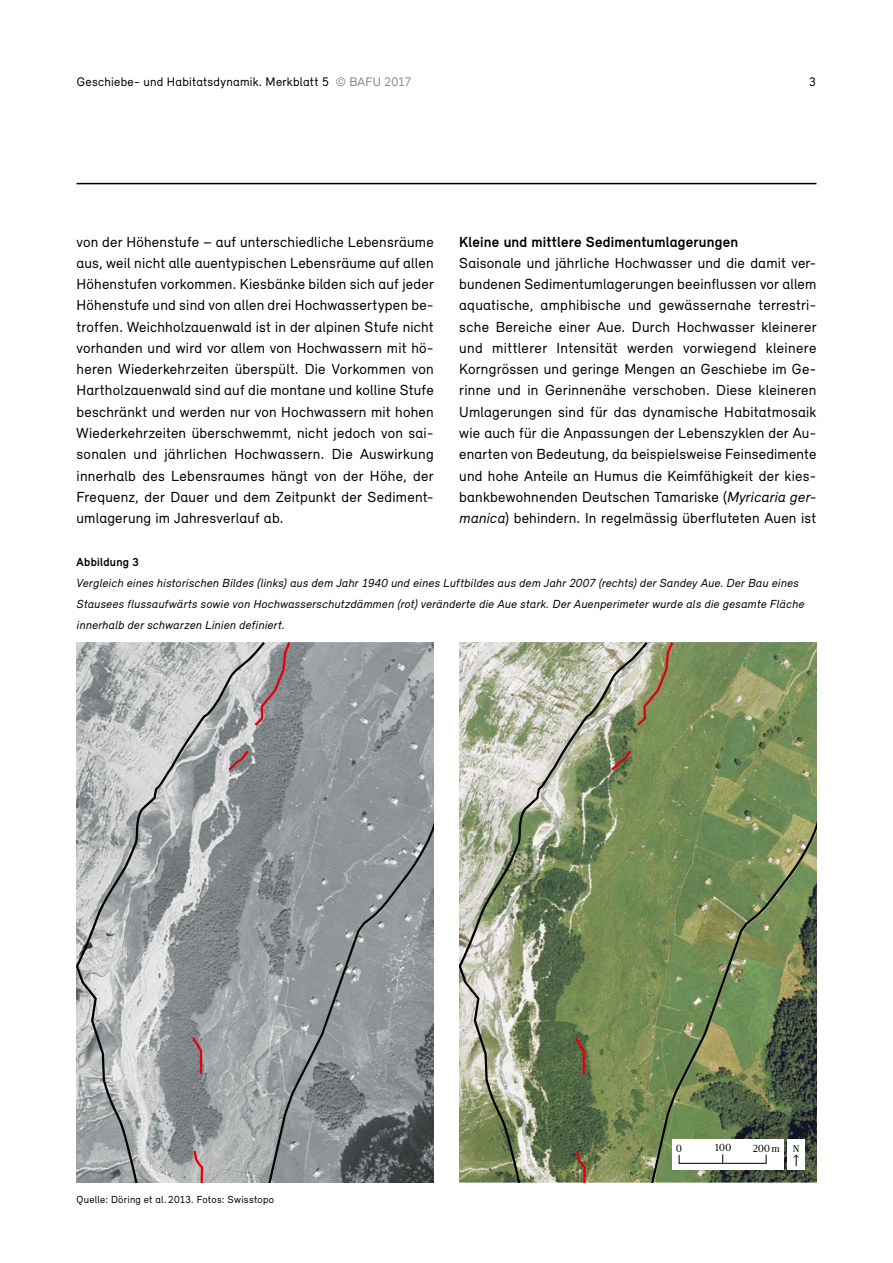
<style>
.page{position:relative;width:893px;height:1263px;background:#fff}
.page>*{position:absolute;margin:0;border:0;box-sizing:border-box;transform-origin:0 0}
.t1{font:15px/21.3px "Relevant";letter-spacing:.015em;color:#000;text-align:justify}
.t2{font:700 15px "Relevant";letter-spacing:.015em;color:#000}
.t3{font:12.75px "Relevant";letter-spacing:.02em;color:#000}
._08_Legende_Text{font:italic 12px/21.3px "Relevant";letter-spacing:.02em;color:#000}
._08_Legende_Titel{font:700 12px "Relevant";letter-spacing:.02em;color:#000}
.t4{font:11.1px "Catalog";letter-spacing:.03em;color:#000}
.t5{font:10.5px "Relevant";letter-spacing:.025em;color:#000}
.t6{font:10.5px "Catalog";color:#000}
.s1{color:#868786}
.s2{font-style:italic}
</style>
<div class="page">
<hr style="left:77px;top:183px;width:739px;height:1px;background:#000">
<img style="left:266px;top:642px;width:168px;height:540px">
<svg style="left:77px;top:642px;width:189px;height:540px;background:#a8abad"></svg>
<svg style="left:267px;top:818px;width:167px;height:364px;background:#898e90"></svg>
<svg style="left:252px;top:642px;width:40px;height:86px;background:#a09698"></svg>
<svg style="left:226px;top:748px;width:25px;height:25px"></svg>
<svg style="left:190px;top:1035px;width:13px;height:41px"></svg>
<svg style="left:192px;top:1148px;width:12px;height:34px"></svg>
<img style="left:649px;top:642px;width:167px;height:176px">
<svg style="left:459px;top:642px;width:190px;height:540px;background:#939e7d"></svg>
<svg style="left:649px;top:818px;width:167px;height:364px;background:#75875c"></svg>
<svg style="left:635px;top:642px;width:40px;height:86px;background:#99986f"></svg>
<svg style="left:609px;top:748px;width:25px;height:25px"></svg>
<svg style="left:573px;top:1035px;width:13px;height:41px"></svg>
<svg style="left:575px;top:1148px;width:12px;height:34px"></svg>
<p class="t3" style="left:77px;top:74px;width:336px">Geschiebe- und Habitatsdynamik. Merkblatt 5 <span class="s1">© BAFU 2017</span></p>
<p class="t3" style="left:809px;top:74px;width:8px">3</p>
<p class="t1" style="left:77px;top:231px;width:359px">von der Höhenstufe – auf unterschiedliche Lebensräume aus, weil nicht alle auentypischen Lebensräume auf allen Höhenstufen vorkommen. Kiesbänke bilden sich auf jeder Höhenstufe und sind von allen drei Hochwassertypen be&shy;troffen. Weichholzauenwald ist in der alpinen Stufe nicht vorhanden und wird vor allem von Hochwassern mit hö&shy;heren Wiederkehrzeiten überspült. Die Vorkommen von Hartholzauenwald sind auf die montane und kolline Stufe beschränkt und werden nur von Hochwassern mit hohen Wiederkehrzeiten überschwemmt, nicht jedoch von sai&shy;sonalen und jährlichen Hochwassern. Die Auswirkung innerhalb des Lebensraumes hängt von der Höhe, der Frequenz, der Dauer und dem Zeitpunkt der Sediment&shy;umlagerung im Jahresverlauf ab.</p>
<p class="t2" style="left:459px;top:232px;width:280px">Kleine und mittlere Sedimentumlagerungen</p>
<p class="t1" style="left:459px;top:252px;width:359px">Saisonale und jährliche Hochwasser und die damit ver&shy;bundenen Sedimentumlagerungen beeinflussen vor allem aquatische, amphibische und gewässernahe terrestri&shy;sche Bereiche einer Aue. Durch Hochwasser kleinerer und mittlerer Intensität werden vorwiegend kleinere Korngrössen und geringe Mengen an Geschiebe im Ge&shy;rinne und in Gerinnenähe verschoben. Diese kleineren Umlagerungen sind für das dynamische Habitatmosaik wie auch für die Anpassungen der Lebenszyklen der Au&shy;enarten von Bedeutung, da beispielsweise Feinsedimente und hohe Anteile an Humus die Keimfähigkeit der kies&shy;bankbewohnenden Deutschen Tamariske (<span class="s2">Myricaria ger&shy;manica</span>) behindern. In regelmässig überfluteten Auen ist</p>
<h4 class="_08_Legende_Titel" style="left:77px;top:554px;width:64px">Abbildung 3</h4>
<h5 class="_08_Legende_Text" style="left:77px;top:572px;width:729px">Vergleich eines historischen Bildes (links) aus dem Jahr 1940 und eines Luftbildes aus dem Jahr 2007 (rechts) der Sandey Aue. Der Bau eines<br>Stausees flussaufwärts sowie von Hochwasserschutzdämmen (rot) veränderte die Aue stark. Der Auenperimeter wurde als die gesamte Fläche innerhalb der schwarzen Linien definiert.</h5>
<p class="t5" style="left:77px;top:1193px;width:199px">Quelle: Döring et al. 2013. Fotos: Swisstopo</p>
<p class="t4" style="left:676px;top:1142px;width:15px">00</p>
<p class="t4" style="left:714px;top:1141px;width:19px">100</p>
<p class="t4" style="left:722px;top:1141px;width:19px">100</p>
<p class="t4" style="left:752px;top:1142px;width:29px">200 m</p>
<p class="t4" style="left:760px;top:1142px;width:29px">200 m</p>
<p class="t6" style="left:793px;top:1142px;width:16px">NN</p>
</div>
